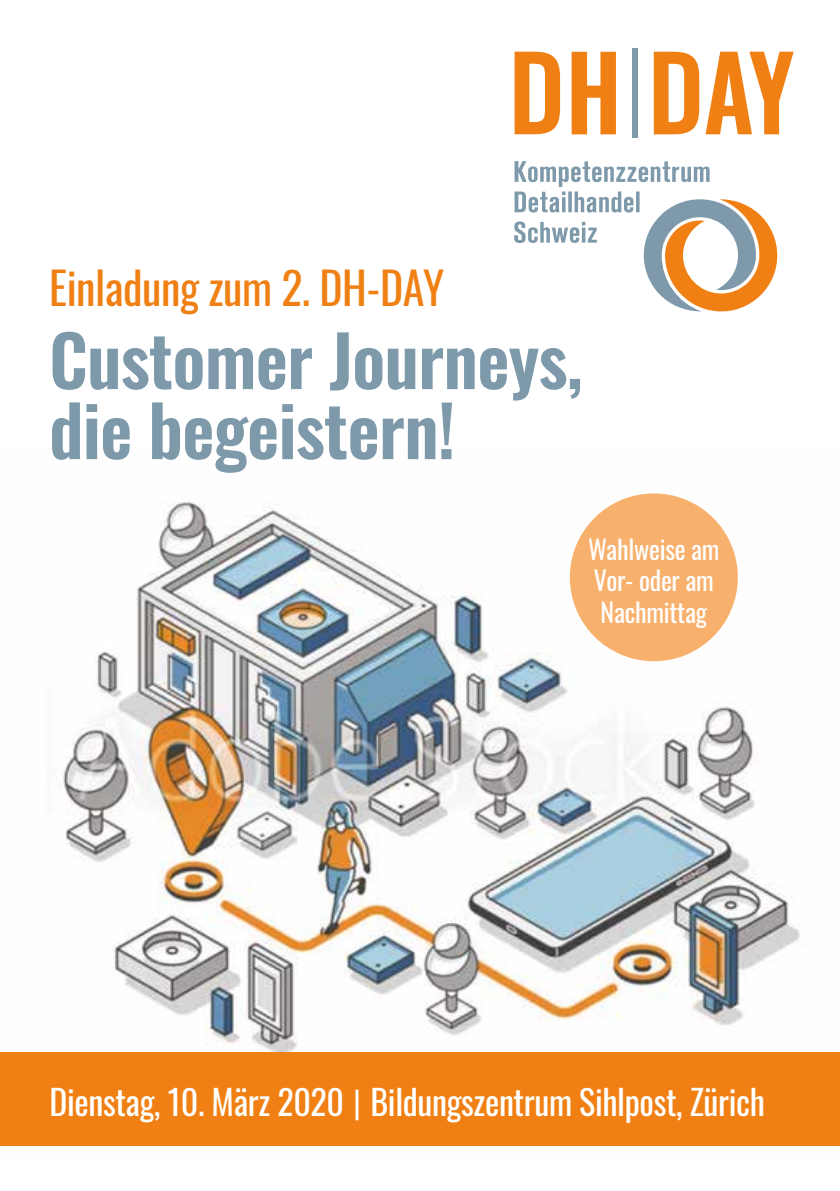
<style>
.page{position:relative;width:840px;height:1191px;background:#fff}
.page>*{position:absolute;margin:0;border:0;box-sizing:border-box;transform-origin:0 0}
.t1{font:600 70px/70px "Oswald";letter-spacing:-.01em;color:#7d99aa}
.t2{font:44px "Oswald";letter-spacing:-.01em;color:#f08013}
.t3{font:34px "Oswald";letter-spacing:-.01em;color:#fff}
.t4{font:26px/31px "Oswald";letter-spacing:-.01em;color:#fff}
.s1{font-family:"Sero Pro"}
</style>
<div class="page">
<img style="left:61px;top:493px;width:739px;height:559px">
<div style="left:0;top:1052px;width:839px;height:94px;background:#f08013"></div>
<div style="left:569px;top:493px;width:168px;height:168px;background:#f8b06d;border-radius:50%"></div>
<svg style="left:514px;top:52px;width:45px;height:82px"></svg>
<svg style="left:571px;top:52px;width:44px;height:82px"></svg>
<svg style="left:705px;top:52px;width:88px;height:82px"></svg>
<svg style="left:653px;top:52px;width:45px;height:82px"></svg>
<div style="left:632px;top:48px;width:5px;height:90px;background:#7d99aa"></div>
<svg style="left:514px;top:161px;width:262px;height:151px"></svg>
<p class="t2" style="left:49px;top:248px;width:396px">Einladung zum 2. DH-DAY</p>
<h1 class="t1" style="left:49px;top:330px;width:535px">Customer Journeys, die begeistern!</h1>
<p class="t4" style="left:587px;top:531px;width:133px">Wahlweise am<br>Vor- oder am<br>Nachmittag</p>
<p class="t3" style="left:49px;top:1071px;width:716px">Dienstag, 10. März 2020 <span class="s1">|</span> Bildungszentrum Sihlpost, Zürich</p>
</div>
